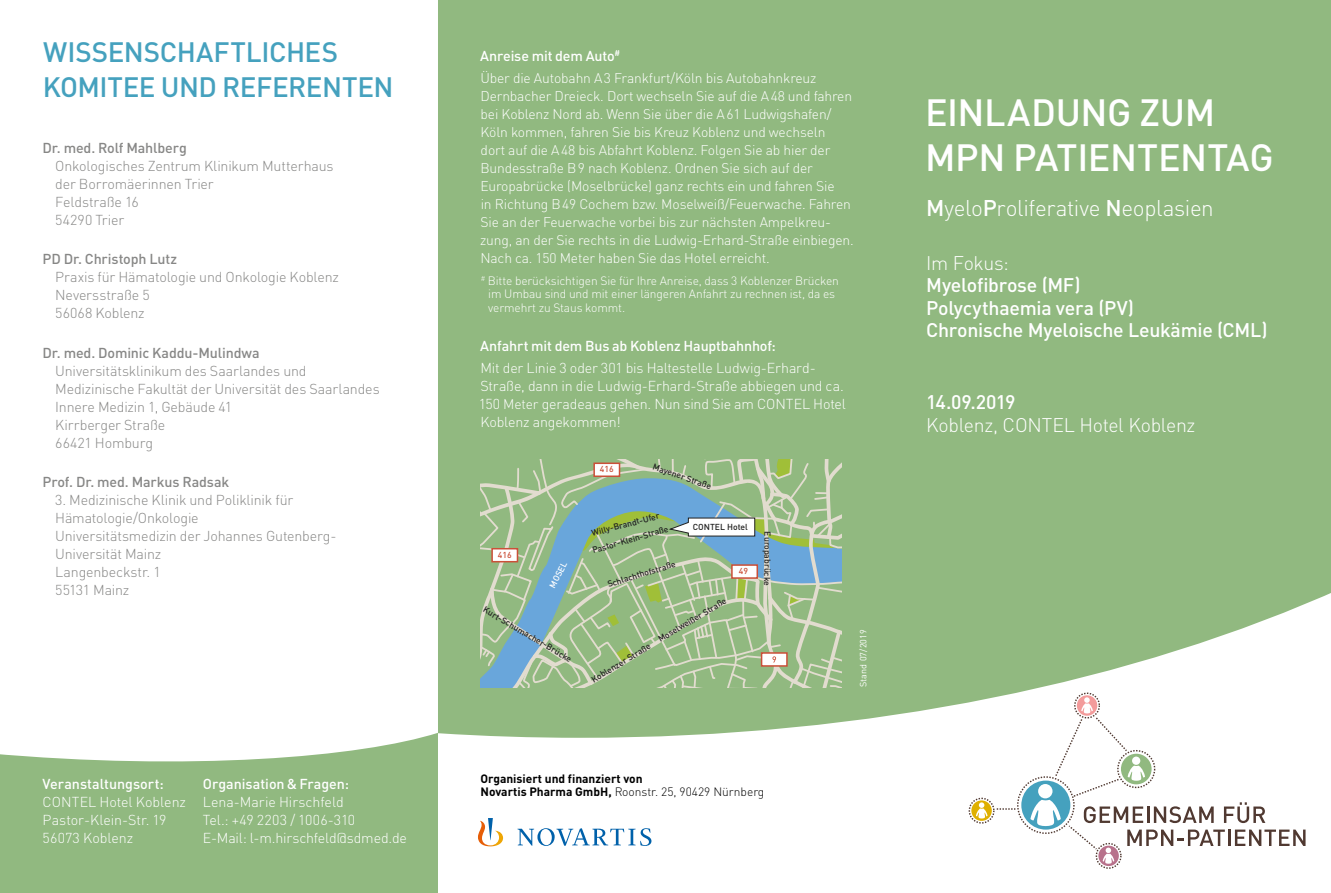
<style>
.page{position:relative;width:1331px;height:893px;background:#fff}
.page>*{position:absolute;margin:0;border:0;box-sizing:border-box;transform-origin:0 0}
.t1{font:500 37.5px/45px "DIN Pro";letter-spacing:-.01em;color:#fff}
.t2{font:500 27.75px/34.5px "DIN Pro";letter-spacing:-.015em;color:#45a1be}
.t3{font:300 22.5px "DIN Pro";letter-spacing:-.015em;color:#fff}
.t4{font:500 19.5px/22.5px "DIN Pro";letter-spacing:-.015em;color:#fff}
.t5{font:300 19.5px "DIN Pro";letter-spacing:-.015em;color:#fff}
.t6{font:300 14.25px/18px "DIN Pro";letter-spacing:-.015em;color:#878786}
.t7{font:300 14.25px/18px "DIN Pro";letter-spacing:-.01em;color:#fff}
.t8{font:500 14.25px "DIN Pro";letter-spacing:-.01em;color:#fff}
.t9{font:500 14.25px "DIN Pro";letter-spacing:-.01em;color:#878786}
.t10{font:300 13.8px/18px "DIN";letter-spacing:-.01em;color:#fff}
.t11{font:300 12px/13.5px "DIN";letter-spacing:-.01em;color:#fff}
.t12{font:700 12px/13.5px "DIN Pro";color:#000}
.t13{font:9px "DIN Pro";letter-spacing:.01em;color:#fff}
.t14{font:500 8.7px "DIN Pro";letter-spacing:-.01em;color:#222221}
.t15{font:500 8.7px "DIN Pro";color:#fff}
.s1{font-family:"DIN";font-size:13.8px}
.s2{font-weight:300}
.s3{font-weight:500}
</style>
<div class="page">
<div style="left:438px;top:0;width:893px;height:738px;background:#91b980"></div>
<div style="left:1021px;top:781px;width:49px;height:49px;background:#45a1be;border-radius:50%"></div>
<svg style="left:1077px;top:695px;width:20px;height:21px"></svg>
<div style="left:1074px;top:693px;width:26px;height:25px;border:1px dashed #503931;border-radius:50%"></div>
<svg style="left:971px;top:800px;width:21px;height:21px"></svg>
<div style="left:969px;top:798px;width:25px;height:26px;border:1px dashed #503931;border-radius:50%"></div>
<svg style="left:1098px;top:846px;width:21px;height:20px"></svg>
<div style="left:1096px;top:843px;width:25px;height:26px;border:1px dashed #503931;border-radius:50%"></div>
<svg style="left:997px;top:808px;width:18px;height:2px"></svg>
<svg style="left:976px;top:802px;width:11px;height:16px"></svg>
<svg style="left:1030px;top:697px;width:275px;height:167px"></svg>
<svg style="left:478px;top:818px;width:173px;height:28px"></svg>
<svg style="left:0;top:733px;width:438px;height:160px;background:#a0c291"></svg>
<svg style="left:480px;top:459px;width:362px;height:229px;background:#9bbc9e"></svg>
<h2 class="t2" style="left:43px;top:32px;width:352px">WISSENSCHAFTLICHES<br>KOMITEE UND REFERENTEN</h2>
<p class="t9" style="left:43px;top:136px;width:146px">Dr. med. Rolf Mahlberg</p>
<p class="t6" style="left:55px;top:156px;width:280px">Onkologisches Zentrum Klinikum Mutterhaus der Borromäerinnen Trier<br>Feldstraße 16<br>54290 Trier</p>
<p class="t9" style="left:43px;top:248px;width:136px">PD Dr. Christoph Lutz</p>
<p class="t6" style="left:55px;top:267px;width:285px">Praxis für Hämatologie und Onkologie Koblenz<br>Neversstraße 5<br>56068 Koblenz</p>
<p class="t9" style="left:43px;top:341px;width:219px">Dr. med. Dominic Kaddu-Mulindwa</p>
<p class="t6" style="left:55px;top:360px;width:326px">Universitätsklinikum des Saarlandes und<br>Medizinische Fakultät der Universität des Saarlandes<br>Innere Medizin 1, Gebäude 41<br>Kirrberger Straße<br>66421 Homburg</p>
<p class="t9" style="left:43px;top:470px;width:188px">Prof. Dr. med. Markus Radsak</p>
<p class="t6" style="left:55px;top:489px;width:283px">3. Medizinische Klinik und Poliklinik für<br>Hämatologie/Onkologie<br>Universitätsmedizin der Johannes Gutenberg-<br>Universität Mainz<br>Langenbeckstr. 1<br>55131 Mainz</p>
<p class="t8" style="left:43px;top:772px;width:123px">Veranstaltungsort:</p>
<p class="t7" style="left:43px;top:792px;width:145px">CONTEL Hotel Koblenz<br>Pastor-Klein-Str. 19<br>56073 Koblenz</p>
<p class="t8" style="left:203px;top:772px;width:148px">Organisation &amp; Fragen:</p>
<p class="t7" style="left:203px;top:792px;width:206px">Lena-Marie Hirschfeld<br>Tel.: +49 2203 / 1006-310<br>E-Mail: l-m.hirschfeld@sdmed.de</p>
<p class="t8" style="left:480px;top:44px;width:141px">Anreise mit dem Auto<sup>#</sup></p>
<p class="t10" style="left:480px;top:69px;width:375px">Über die Autobahn A3 Frankfurt/Köln bis Autobahnkreuz Dernbacher Dreieck. Dort wechseln Sie auf die A48 und fahren bei Koblenz Nord ab. Wenn Sie über die A61 Ludwigshafen/ Köln kommen, fahren Sie bis Kreuz Koblenz und wechseln<br>dort auf die A48 bis Abfahrt Koblenz. Folgen Sie ab hier der Bundesstraße B9 nach Koblenz. Ordnen Sie sich auf der Europabrücke (Moselbrücke) ganz rechts ein und fahren Sie<br>in Richtung B49 Cochem bzw. Moselweiß/Feuerwache. Fahren Sie an der Feuerwache vorbei bis zur nächsten Ampelkreu&shy;zung, an der Sie rechts in die Ludwig-Erhard-Straße einbiegen.<br>Nach ca. 150 Meter haben Sie das Hotel erreicht.</p>
<p class="t11" style="left:488px;top:274px;width:352px;text-indent:-7px"><sup>#</sup> Bitte berücksichtigen Sie für Ihre Anreise, dass 3 Koblenzer Brücken im Umbau sind und mit einer längeren Anfahrt zu rechnen ist, da es vermehrt zu Staus kommt.</p>
<p class="t8" style="left:480px;top:334px;width:297px">Anfahrt mit dem Bus ab Koblenz Hauptbahnhof:</p>
<p class="t7" style="left:479px;top:358px;width:368px">Mit der Linie 3 oder 301 bis Haltestelle Ludwig-Erhard-Straße, dann in die Ludwig-Erhard-Straße abbiegen und ca.<br>150 <span class="s1">Meter</span> geradeaus gehen. Nun sind Sie am CONTEL Hotel Koblenz angekommen!</p>
<p class="t15" style="left:545px;top:584px;width:29px;rotate:-62deg">MOSEL</p>
<p class="t14" style="left:487px;top:603px;width:102px;rotate:30deg">K urt-Schum acher-B rücke</p>
<p class="t14" style="left:656px;top:460px;width:63px;rotate:19deg">Mayener Straße</p>
<p class="t14" style="left:590px;top:526px;width:71px;rotate:-15deg">W illy-B randt-U fer</p>
<p class="t14" style="left:591px;top:543px;width:80px;rotate:-16deg">Pastor-K lein-Straße</p>
<p class="t14" style="left:606px;top:577px;width:72px;rotate:-17deg">Schlachthofstraße</p>
<p class="t14" style="left:693px;top:520px;width:57px">CONTEL Hotel</p>
<p class="t14" style="left:655px;top:634px;width:79px;rotate:-31deg">Moselw eißer Straße</p>
<p class="t14" style="left:588px;top:674px;width:69px;rotate:-31deg">Koblenzer Straße</p>
<p class="t14" style="left:775px;top:531px;width:56px;rotate:90deg">Europabrücke</p>
<p class="t12" style="left:480px;top:770px;width:285px">Organisiert und finanziert von<br>Novartis Pharma GmbH, <span class="s2">Roonstr. 25, 90429 Nürnberg</span></p>
<p class="t13" style="left:856px;top:687px;width:59px;rotate:-90deg">Stand 07/2019</p>
<h1 class="t1" style="left:925px;top:86px;width:350px">EINLADUNG ZUM<br>MPN PATIENTENTAG</h1>
<h3 class="t3" style="left:926px;top:190px;width:289px"><span class="s3">M</span>yelo<span class="s3">P</span>roliferative <span class="s3">N</span>eoplasien</h3>
<h3 class="t5" style="left:926px;top:248px;width:84px">Im Fokus:</h3>
<h3 class="t4" style="left:926px;top:272px;width:343px">Myelofibrose (MF)<br>Polycythaemia vera (PV)<br>Chronische Myeloische Leukämie (CML)</h3>
<h3 class="t4" style="left:926px;top:389px;width:91px">14.09.2019</h3>
<h3 class="t5" style="left:926px;top:410px;width:271px">Koblenz, CONTEL Hotel Koblenz</h3>
</div>
